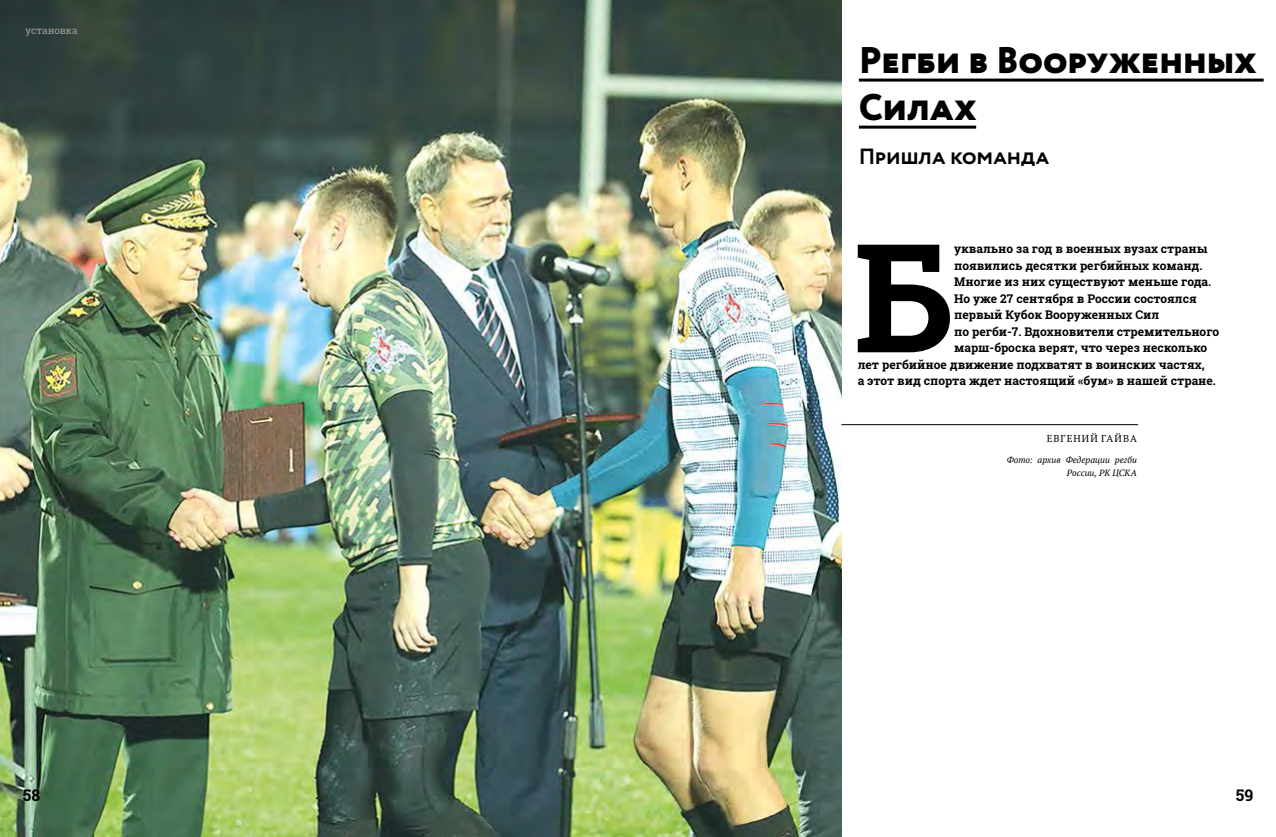
<style>
.page{position:relative;width:1276px;height:837px;background:#fff}
.page>*{position:absolute;margin:0;border:0;box-sizing:border-box;transform-origin:0 0}
.t1{font:700 151.3px "Roboto Slab";color:#000}
.t2{font:800 37px/47px "Circe";letter-spacing:-.01em;color:#000}
.t3{font:700 22px "Circe";letter-spacing:.03em;color:#000}
.t4{font:700 16px "Roboto Slab";color:#000}
.t5{font:700 12px "Roboto Slab";color:#000}
.t6{font:10px "PT Serif";letter-spacing:.105em;color:#000}
.t7{font:10px "Roboto Slab";letter-spacing:-.01em;color:#9d9d9c}
.t8{font:italic 9px/13px "PT Serif";color:#000;text-align:right}
</style>
<div class="page">
<img style="left:0;top:0;width:841px;height:836px">
<hr style="left:859px;top:79px;width:404px;height:3px;background:#000">
<hr style="left:859px;top:126px;width:117px;height:3px;background:#000">
<hr style="left:841px;top:424px;width:297px;height:1px;background:#000">
<p class="t7" style="left:26px;top:24px;width:54px">установка</p>
<h2 class="t2" style="left:859px;top:39px;width:397px">Регби в Вооруженных<br>Силах</h2>
<h3 class="t3" style="left:859px;top:142px;width:188px">Пришла команда</h3>
<h1 class="t1" style="left:853px;top:193px;width:103px">Б</h1>
<p class="t5" style="left:954px;top:240px;width:255px">уквально за год в военных вузах страны</p>
<p class="t5" style="left:954px;top:257px;width:250px">появились десятки регбийных команд.</p>
<p class="t5" style="left:954px;top:273px;width:259px">Многие из них существуют меньше года.</p>
<p class="t5" style="left:954px;top:290px;width:244px">Но уже 27 сентября в России состоялся</p>
<p class="t5" style="left:954px;top:306px;width:207px">первый Кубок Вооруженных Сил</p>
<p class="t5" style="left:954px;top:323px;width:267px">по регби-7. Вдохновители стремительного</p>
<p class="t5" style="left:954px;top:339px;width:255px">марш-броска верят, что через несколько</p>
<p class="t5" style="left:857px;top:356px;width:348px">лет регбийное движение подхватят в воинских частях,</p>
<p class="t5" style="left:857px;top:372px;width:360px">а этот вид спорта ждет настоящий «бум» в нашей стране.</p>
<p class="t6" style="left:1046px;top:432px;width:92px">ЕВГЕНИЙ ГАЙВА</p>
<p class="t8" style="left:1006px;top:453px;width:132px">Фото: архив Федерации регби<br>России, РК ЦСКА</p>
<h3 class="t4" style="left:23px;top:783px;width:19px">58</h3>
<h3 class="t4" style="left:1235px;top:783px;width:19px">59</h3>
</div>
